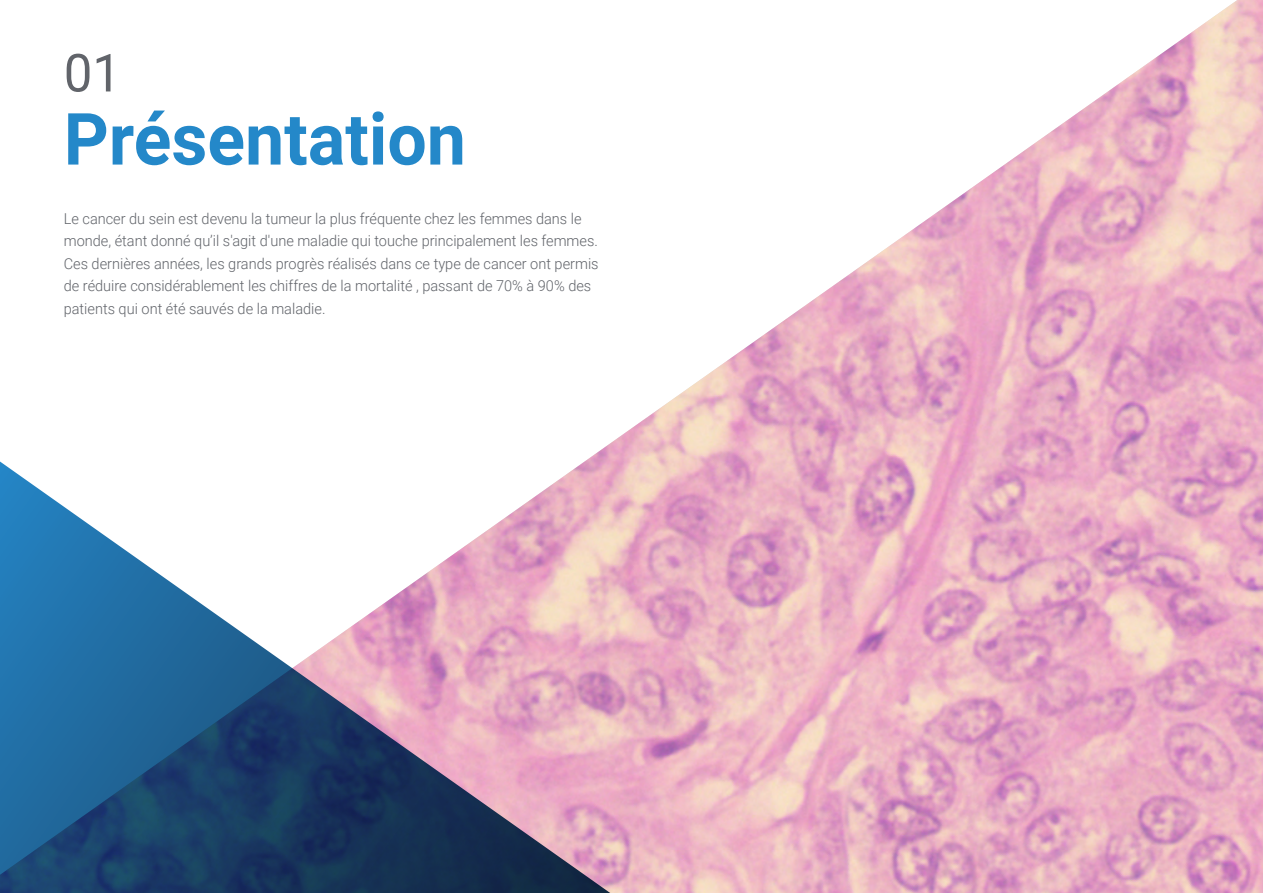
<style>
.page{position:relative;width:1263px;height:893px;background:#fff}
.page>*{position:absolute;margin:0;border:0;box-sizing:border-box;transform-origin:0 0}
.t1{font:700 72px "Roboto";color:#2488c9}
.t2{font:52.5px "Roboto";color:#61646a}
.t3{font:300 15px/22.5px "Roboto";color:#61646a}
</style>
<div class="page">
<img style="left:607px;top:0;width:656px;height:893px">
<svg style="left:0;top:446px;width:640px;height:447px"></svg>
<h2 class="t2" style="left:64px;top:36px;width:59px">01</h2>
<h1 class="t1" style="left:64px;top:89px;width:404px">Présentation</h1>
<p class="t3" style="left:64px;top:207px;width:536px">Le cancer du sein est devenu la tumeur la plus fréquente chez les femmes dans le monde, étant donné qu’il s'agit d'une maladie qui touche principalement les femmes.<br>Ces dernières années, les grands progrès réalisés dans ce type de cancer ont permis de réduire considérablement les chiffres de la mortalité , passant de 70% à 90% des patients qui ont été sauvés de la maladie.</p>
</div>
